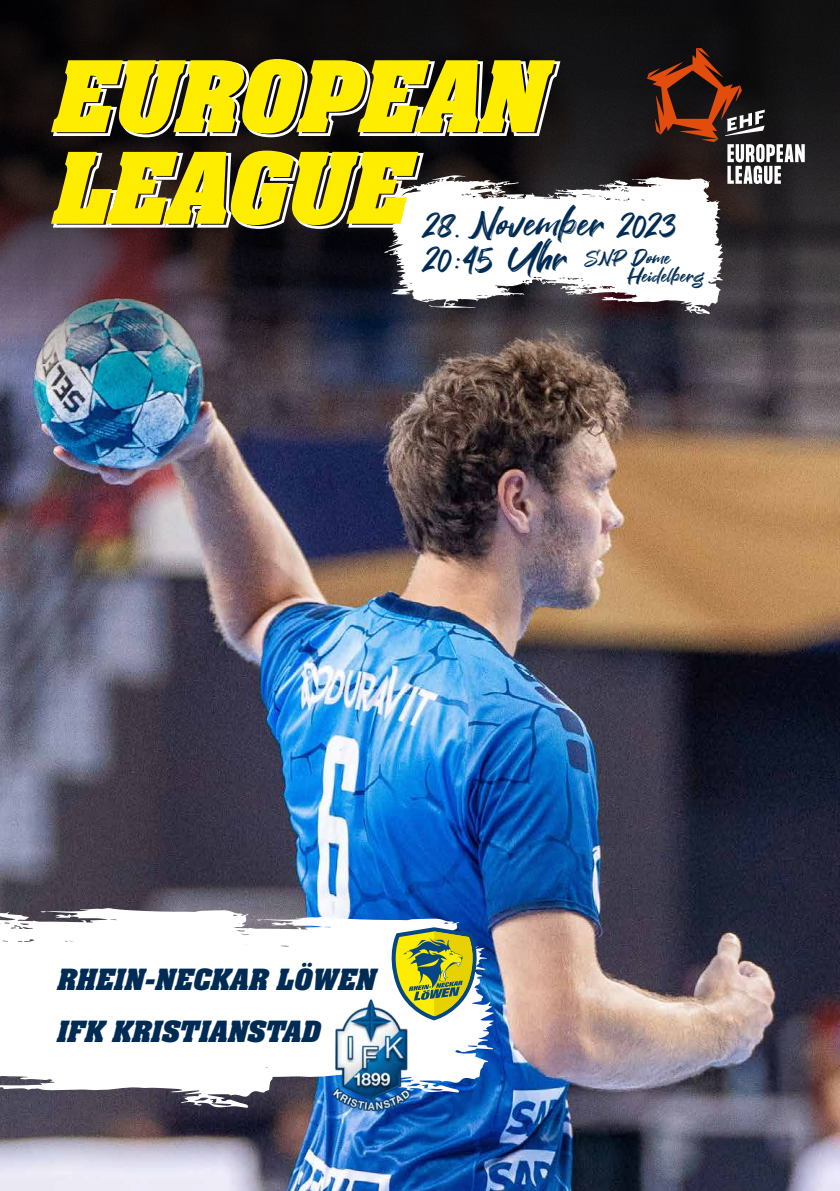
<style>
.page{position:relative;width:840px;height:1191px;background:#fff}
.page>*{position:absolute;margin:0;border:0;box-sizing:border-box;transform-origin:0 0}
.t1{font:italic 700 107.8px/91.6px "Neue Aachen Std";letter-spacing:-.01em;color:#ffed00}
.t2{font:44px/34px "Great Sejagad";letter-spacing:.01em;color:#002b54}
.t3{font:italic 700 32px "Neue Aachen Std";letter-spacing:.005em;color:#002b54}
.t4{font:22px "Great Sejagad";letter-spacing:.01em;color:#002b54}
</style>
<div class="page">
<img style="left:0;top:420px;width:839px;height:771px">
<img style="left:0;top:0;width:839px;height:420px">
<svg style="left:283px;top:914px;width:210px;height:178px"></svg>
<svg style="left:0;top:905px;width:283px;height:203px"></svg>
<svg style="left:385px;top:927px;width:97px;height:93px"></svg>
<svg style="left:646px;top:48px;width:158px;height:136px;background:#463029"></svg>
<svg style="left:384px;top:175px;width:338px;height:139px"></svg>
<img style="left:326px;top:991px;width:89px;height:127px">
<h1 class="t1" style="left:57px;top:54px;width:492px">EUROPEAN<br>LEAGUE</h1>
<h2 class="t2" style="left:421px;top:208px;width:256px">28. November 2023<br>20:45 Uhr <sup>SNP</sup> <sup>Dome</sup></h2>
<p class="t4" style="left:626px;top:263px;width:79px">Heidelberg</p>
<p class="t3" style="left:58px;top:962px;width:319px">RHEIN-NECKAR LÖWEN</p>
<p class="t3" style="left:58px;top:1014px;width:264px">IFK KRISTIANSTAD</p>
</div>
